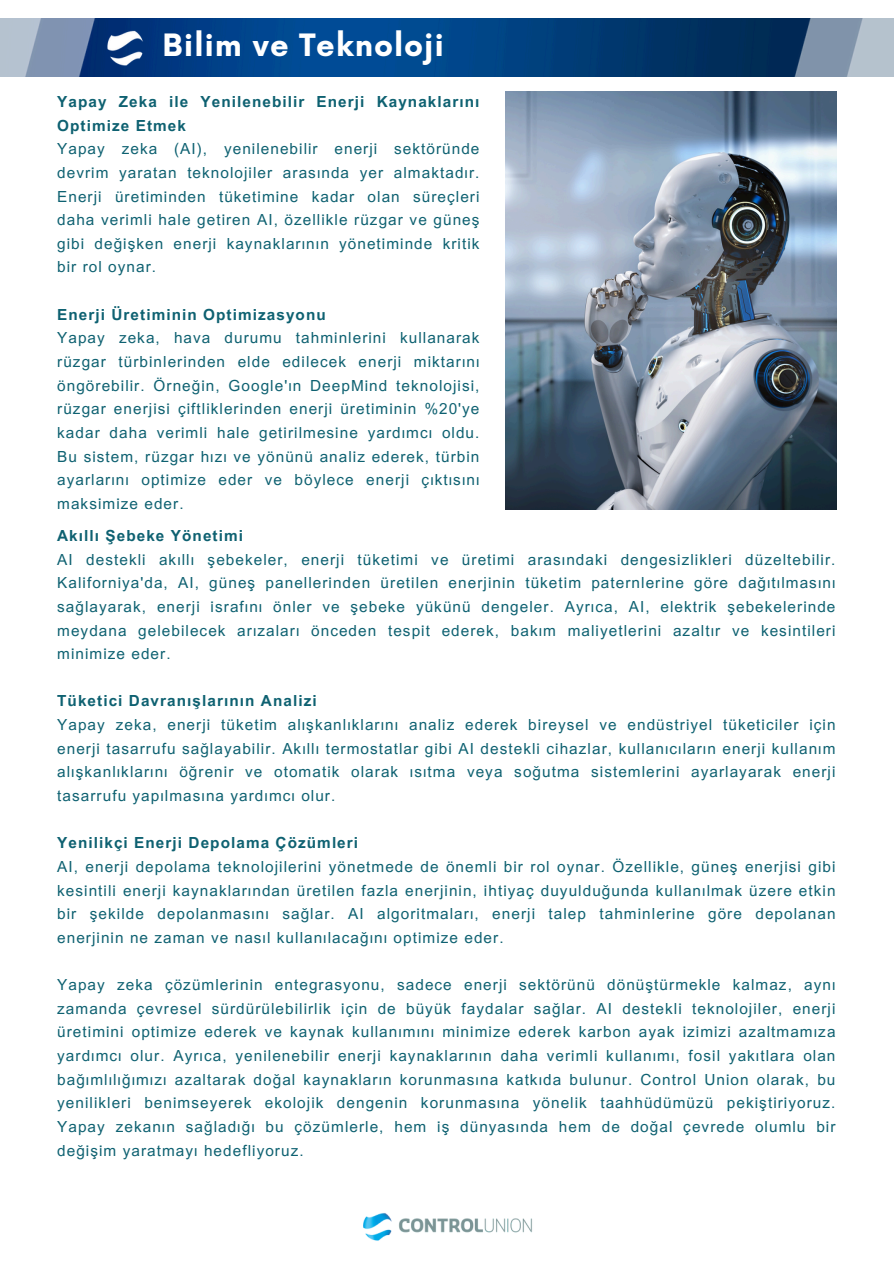
<style>
.page{position:relative;width:894px;height:1264px;background:#fff}
.page>*{position:absolute;margin:0;border:0;box-sizing:border-box;transform-origin:0 0}
.t1{font:700 30px "Now";letter-spacing:.03em;color:#fff}
.t2{font:15.3px/23.7px "Arial MT Pro";letter-spacing:.07em;color:#0e6171;text-align:justify}
.t3{font:700 15.3px/23.7px "Arial MT Pro";letter-spacing:.07em;color:#0e6171}
</style>
<div class="page">
<img style="left:505px;top:92px;width:331px;height:417px">
<img style="left:0;top:18px;width:893px;height:59px">
<img style="left:104px;top:23px;width:46px;height:49px">
<img style="left:363px;top:1213px;width:169px;height:28px">
<p class="t1" style="left:162px;top:29px;width:279px">Bilim ve Teknoloji</p>
<p class="t3" style="left:57px;top:92px;width:423px">Yapay Zeka ile Yenilenebilir Enerji Kaynaklarını<br>Optimize Etmek</p>
<h1 class="t2" style="left:57px;top:139px;width:423px">Yapay zeka (AI), yenilenebilir enerji sektöründe devrim yaratan teknolojiler arasında yer almaktadır.<br>Enerji üretiminden tüketimine kadar olan süreçleri daha verimli hale getiren AI, özellikle rüzgar ve güneş gibi değişken enerji kaynaklarının yönetiminde kritik bir rol oynar.</h1>
<p class="t3" style="left:57px;top:304px;width:270px">Enerji Üretiminin Optimizasyonu</p>
<p class="t2" style="left:57px;top:328px;width:423px">Yapay zeka, hava durumu tahminlerini kullanarak rüzgar türbinlerinden elde edilecek enerji miktarını öngörebilir. Örneğin, Google'ın DeepMind teknolojisi, rüzgar enerjisi çiftliklerinden enerji üretiminin %20'ye kadar daha verimli hale getirilmesine yardımcı oldu.<br>Bu sistem, rüzgar hızı ve yönünü analiz ederek, türbin ayarlarını optimize eder ve böylece enerji çıktısını maksimize eder.</p>
<p class="t3" style="left:57px;top:525px;width:185px">Akıllı Şebeke Yönetimi</p>
<p class="t2" style="left:57px;top:549px;width:779px">AI destekli akıllı şebekeler, enerji tüketimi ve üretimi arasındaki dengesizlikleri düzeltebilir.<br>Kaliforniya'da, AI, güneş panellerinden üretilen enerjinin tüketim paternlerine göre dağıtılmasını sağlayarak, enerji israfını önler ve şebeke yükünü dengeler. Ayrıca, AI, elektrik şebekelerinde meydana gelebilecek arızaları önceden tespit ederek, bakım maliyetlerini azaltır ve kesintileri minimize eder.</p>
<p class="t3" style="left:57px;top:691px;width:259px">Tüketici Davranışlarının Analizi</p>
<p class="t2" style="left:57px;top:714px;width:779px">Yapay zeka, enerji tüketim alışkanlıklarını analiz ederek bireysel ve endüstriyel tüketiciler için enerji tasarrufu sağlayabilir. Akıllı termostatlar gibi AI destekli cihazlar, kullanıcıların enerji kullanım alışkanlıklarını öğrenir ve otomatik olarak ısıtma veya soğutma sistemlerini ayarlayarak enerji tasarrufu yapılmasına yardımcı olur.</p>
<p class="t3" style="left:57px;top:833px;width:300px">Yenilikçi Enerji Depolama Çözümleri</p>
<p class="t2" style="left:57px;top:856px;width:779px">AI, enerji depolama teknolojilerini yönetmede de önemli bir rol oynar. Özellikle, güneş enerjisi gibi kesintili enerji kaynaklarından üretilen fazla enerjinin, ihtiyaç duyulduğunda kullanılmak üzere etkin bir şekilde depolanmasını sağlar. AI algoritmaları, enerji talep tahminlerine göre depolanan enerjinin ne zaman ve nasıl kullanılacağını optimize eder.</p>
<p class="t2" style="left:57px;top:974px;width:779px">Yapay zeka çözümlerinin entegrasyonu, sadece enerji sektörünü dönüştürmekle kalmaz, aynı zamanda çevresel sürdürülebilirlik için de büyük faydalar sağlar. AI destekli teknolojiler, enerji üretimini optimize ederek ve kaynak kullanımını minimize ederek karbon ayak izimizi azaltmamıza yardımcı olur. Ayrıca, yenilenebilir enerji kaynaklarının daha verimli kullanımı, fosil yakıtlara olan bağımlılığımızı azaltarak doğal kaynakların korunmasına katkıda bulunur. Control Union olarak, bu yenilikleri benimseyerek ekolojik dengenin korunmasına yönelik taahhüdümüzü pekiştiriyoruz.<br>Yapay zekanın sağladığı bu çözümlerle, hem iş dünyasında hem de doğal çevrede olumlu bir değişim yaratmayı hedefliyoruz.</p>
</div>
